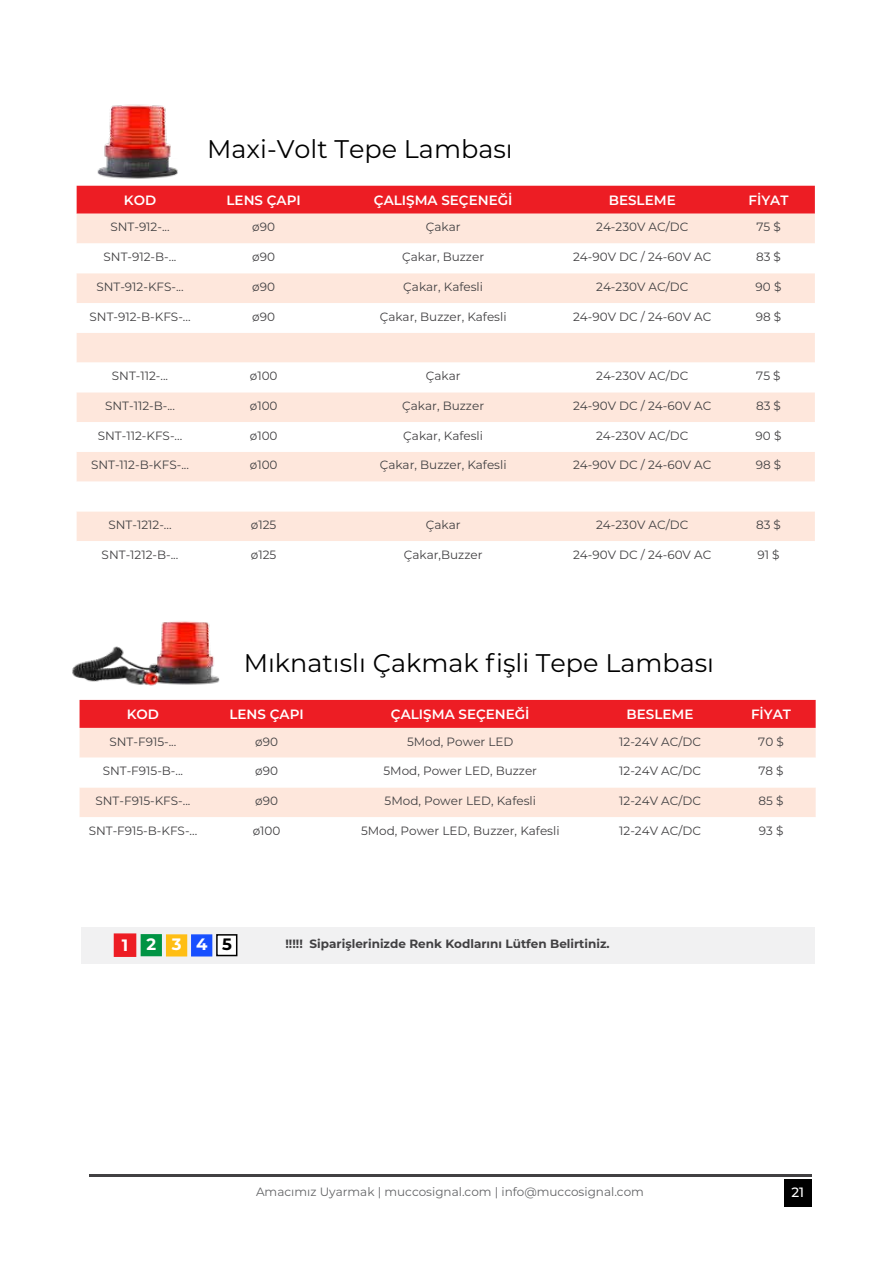
<style>
.page{position:relative;width:893px;height:1263px;background:#fff}
.page>*{position:absolute;margin:0;border:0;box-sizing:border-box;transform-origin:0 0}
.t1{font:25.5px "Montserrat";color:#000}
.t2{font:700 16.5px "Montserrat";color:#fff}
.t3{font:600 13.5px "Montserrat";color:#fff}
.t4{font:500 13.5px "Montserrat";color:#fff}
.t5{font:12px "Montserrat";color:#414042}
.t6{font:12px "Montserrat";color:#636466}
.t7{font:700 12px "Montserrat";color:#414042}
.s1{color:#000}
</style>
<div class="page">
<div style="left:80px;top:700px;width:736px;height:28px;background:#ed1d24"></div>
<div style="left:80px;top:728px;width:736px;height:30px;background:#fee7dc"></div>
<div style="left:80px;top:787px;width:736px;height:30px;background:#fee7dc"></div>
<img style="left:72px;top:621px;width:172px;height:79px">
<hr style="left:89px;top:1175px;width:722px;height:2px;background:#414042">
<div style="left:784px;top:1179px;width:27px;height:28px;background:#000"></div>
<div style="left:77px;top:186px;width:738px;height:28px;background:#ed1d24"></div>
<div style="left:77px;top:214px;width:738px;height:29px;background:#fee7dc"></div>
<svg style="left:77px;top:273px;width:738px;height:268px;fill:#fee7dc"></svg>
<img style="left:76px;top:104px;width:133px;height:94px">
<div style="left:81px;top:928px;width:733px;height:36px;background:#f1f1f2"></div>
<div style="left:191px;top:934px;width:21px;height:22px;background:#174fff"></div>
<div style="left:114px;top:933px;width:22px;height:24px;background:#ed1d24"></div>
<div style="left:166px;top:934px;width:21px;height:22px;background:#ffbe14"></div>
<div style="left:141px;top:934px;width:21px;height:22px;background:#009444;border:2px solid #009445"></div>
<div style="left:217px;top:935px;width:20px;height:20px;background:#fff"></div>
<div style="left:216px;top:934px;width:21px;height:22px;border:2px solid #000"></div>
<h1 class="t1" style="left:207px;top:132px;width:307px">Maxi-Volt Tepe Lambası</h1>
<p class="t3" style="left:124px;top:190px;width:34px">KOD</p>
<p class="t3" style="left:227px;top:190px;width:76px">LENS ÇAPI</p>
<p class="t3" style="left:374px;top:190px;width:140px">ÇALIŞMA SEÇENEĞİ</p>
<p class="t3" style="left:609px;top:190px;width:68px">BESLEME</p>
<p class="t3" style="left:748px;top:190px;width:42px">FİYAT</p>
<p class="t5" style="left:110px;top:219px;width:61px">SNT-912-...</p>
<p class="t5" style="left:252px;top:219px;width:24px">ø90</p>
<p class="t5" style="left:426px;top:219px;width:36px">Çakar</p>
<p class="t5" style="left:596px;top:219px;width:94px">24-230V AC/DC</p>
<p class="t5" style="left:756px;top:219px;width:26px">75 $</p>
<p class="t5" style="left:104px;top:249px;width:74px">SNT-912-B-...</p>
<p class="t5" style="left:252px;top:249px;width:24px">ø90</p>
<p class="t5" style="left:402px;top:249px;width:83px">Çakar, Buzzer</p>
<p class="t5" style="left:573px;top:249px;width:140px">24-90V DC / 24-60V AC</p>
<p class="t5" style="left:756px;top:249px;width:26px">83 $</p>
<p class="t5" style="left:96px;top:278px;width:89px">SNT-912-KFS-...</p>
<p class="t5" style="left:252px;top:278px;width:24px">ø90</p>
<p class="t5" style="left:403px;top:278px;width:81px">Çakar, Kafesli</p>
<p class="t5" style="left:596px;top:278px;width:94px">24-230V AC/DC</p>
<p class="t5" style="left:756px;top:278px;width:27px">90 $</p>
<p class="t5" style="left:90px;top:308px;width:103px">SNT-912-B-KFS-...</p>
<p class="t5" style="left:252px;top:308px;width:24px">ø90</p>
<p class="t5" style="left:380px;top:308px;width:128px">Çakar, Buzzer, Kafesli</p>
<p class="t5" style="left:573px;top:308px;width:140px">24-90V DC / 24-60V AC</p>
<p class="t5" style="left:756px;top:308px;width:27px">98 $</p>
<p class="t5" style="left:112px;top:368px;width:58px">SNT-112-...</p>
<p class="t5" style="left:250px;top:368px;width:29px">ø100</p>
<p class="t5" style="left:426px;top:368px;width:36px">Çakar</p>
<p class="t5" style="left:596px;top:368px;width:94px">24-230V AC/DC</p>
<p class="t5" style="left:756px;top:368px;width:26px">75 $</p>
<p class="t5" style="left:105px;top:397px;width:71px">SNT-112-B-...</p>
<p class="t5" style="left:250px;top:397px;width:29px">ø100</p>
<p class="t5" style="left:402px;top:397px;width:83px">Çakar, Buzzer</p>
<p class="t5" style="left:573px;top:397px;width:140px">24-90V DC / 24-60V AC</p>
<p class="t5" style="left:756px;top:397px;width:26px">83 $</p>
<p class="t5" style="left:98px;top:427px;width:86px">SNT-112-KFS-...</p>
<p class="t5" style="left:250px;top:427px;width:29px">ø100</p>
<p class="t5" style="left:403px;top:427px;width:81px">Çakar, Kafesli</p>
<p class="t5" style="left:596px;top:427px;width:94px">24-230V AC/DC</p>
<p class="t5" style="left:756px;top:427px;width:27px">90 $</p>
<p class="t5" style="left:91px;top:457px;width:100px">SNT-112-B-KFS-...</p>
<p class="t5" style="left:250px;top:457px;width:29px">ø100</p>
<p class="t5" style="left:380px;top:457px;width:128px">Çakar, Buzzer, Kafesli</p>
<p class="t5" style="left:573px;top:457px;width:140px">24-90V DC / 24-60V AC</p>
<p class="t5" style="left:756px;top:457px;width:27px">98 $</p>
<p class="t5" style="left:108px;top:516px;width:65px">SNT-1212-...</p>
<p class="t5" style="left:251px;top:516px;width:27px">ø125</p>
<p class="t5" style="left:426px;top:516px;width:36px">Çakar</p>
<p class="t5" style="left:596px;top:516px;width:94px">24-230V AC/DC</p>
<p class="t5" style="left:756px;top:516px;width:26px">83 $</p>
<p class="t5" style="left:102px;top:546px;width:78px">SNT-1212-B-...</p>
<p class="t5" style="left:251px;top:546px;width:27px">ø125</p>
<p class="t5" style="left:404px;top:546px;width:80px">Çakar,Buzzer</p>
<p class="t5" style="left:573px;top:546px;width:140px">24-90V DC / 24-60V AC</p>
<p class="t5" style="left:757px;top:546px;width:24px">91 $</p>
<h1 class="t1" style="left:244px;top:646px;width:472px">Mıknatıslı Çakmak fişli Tepe Lambası</h1>
<p class="t3" style="left:127px;top:705px;width:34px">KOD</p>
<p class="t3" style="left:229px;top:705px;width:76px">LENS ÇAPI</p>
<p class="t3" style="left:391px;top:705px;width:140px">ÇALIŞMA SEÇENEĞİ</p>
<p class="t3" style="left:627px;top:705px;width:68px">BESLEME</p>
<p class="t3" style="left:751px;top:705px;width:42px">FİYAT</p>
<p class="t5" style="left:110px;top:733px;width:68px">SNT-F915-...</p>
<p class="t5" style="left:255px;top:733px;width:24px">ø90</p>
<p class="t5" style="left:407px;top:733px;width:108px">5Mod, Power LED</p>
<p class="t5" style="left:619px;top:733px;width:83px">12-24V AC/DC</p>
<p class="t5" style="left:758px;top:733px;width:27px">70 $</p>
<p class="t5" style="left:103px;top:763px;width:82px">SNT-F915-B-...</p>
<p class="t5" style="left:255px;top:763px;width:24px">ø90</p>
<p class="t5" style="left:383px;top:763px;width:155px">5Mod, Power LED, Buzzer</p>
<p class="t5" style="left:619px;top:763px;width:83px">12-24V AC/DC</p>
<p class="t5" style="left:758px;top:763px;width:27px">78 $</p>
<p class="t5" style="left:95px;top:792px;width:96px">SNT-F915-KFS-...</p>
<p class="t5" style="left:255px;top:792px;width:24px">ø90</p>
<p class="t5" style="left:385px;top:792px;width:153px">5Mod, Power LED, Kafesli</p>
<p class="t5" style="left:619px;top:792px;width:83px">12-24V AC/DC</p>
<p class="t5" style="left:759px;top:792px;width:26px">85 $</p>
<p class="t5" style="left:89px;top:822px;width:110px">SNT-F915-B-KFS-...</p>
<p class="t5" style="left:253px;top:822px;width:29px">ø100</p>
<p class="t5" style="left:361px;top:822px;width:200px">5Mod, Power LED, Buzzer, Kafesli</p>
<p class="t5" style="left:619px;top:822px;width:83px">12-24V AC/DC</p>
<p class="t5" style="left:759px;top:822px;width:26px">93 $</p>
<h2 class="t2" style="left:122px;top:932px;width:111px">1 234<span class="s1">5</span></h2>
<p class="t7" style="left:285px;top:935px;width:326px">!!!!! Siparişlerinizde Renk Kodlarını Lütfen Belirtiniz.</p>
<p class="t6" style="left:256px;top:1183px;width:389px">Amacımız Uyarmak | muccosignal.com | info@muccosignal.com</p>
<p class="t4" style="left:791px;top:1182px;width:14px">21</p>
</div>
